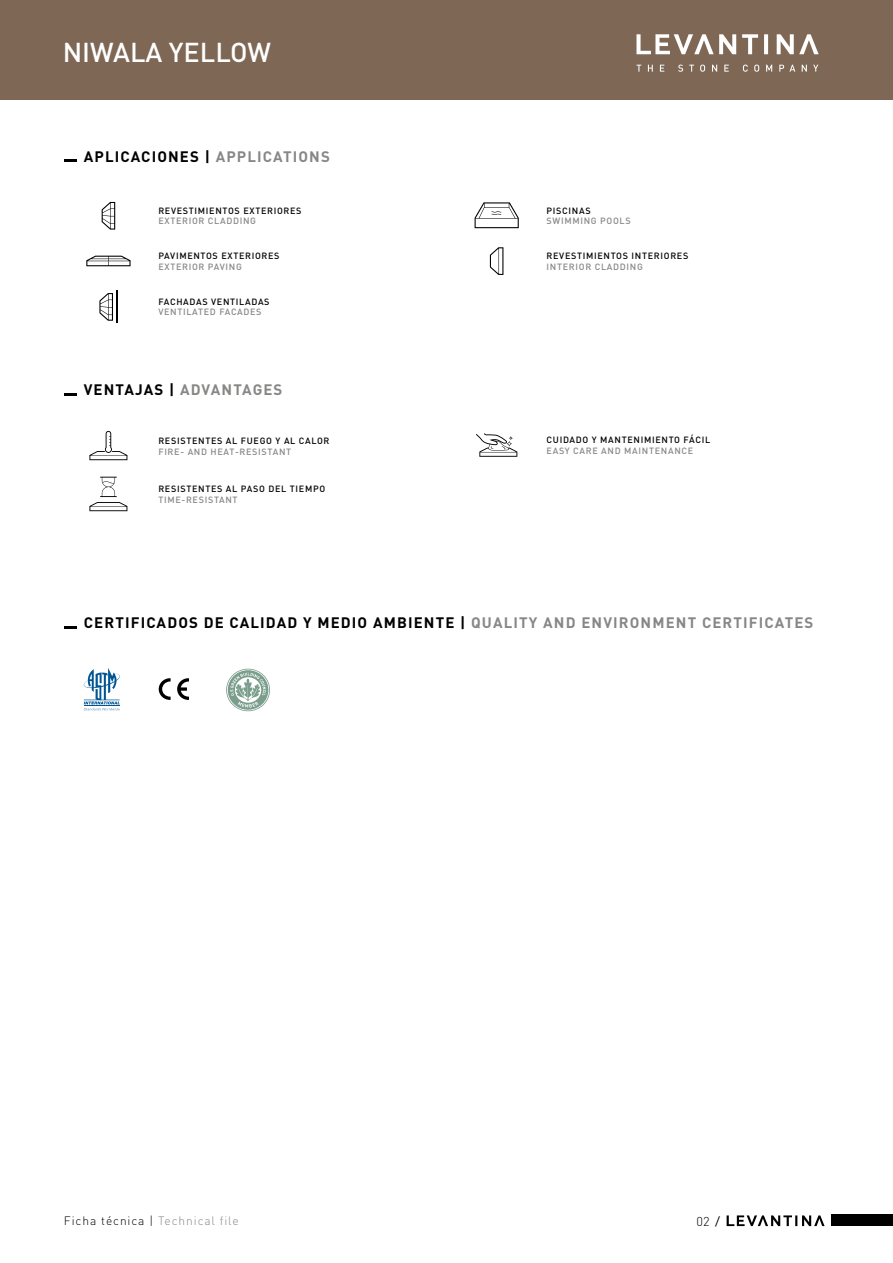
<style>
.page{position:relative;width:893px;height:1263px;background:#fff}
.page>*{position:absolute;margin:0;border:0;box-sizing:border-box;transform-origin:0 0}
.t1{font:500 27px "DIN";color:#fff}
.t2{font:700 15px "DIN";letter-spacing:.075em;color:#000}
.t3{font:700 15px "DIN";letter-spacing:.075em;color:#878786}
.t4{font:300 12.75px "DIN";color:#000}
.t5{font:300 12px "DIN";letter-spacing:.075em;color:#000}
.t6{font:500 9px "DIN";letter-spacing:.075em;color:#000}
.t7{font:500 9px "DIN";letter-spacing:.075em;color:#878786}
.s1{color:#878786}
.s2{color:#000}
.s3{font-family:"Myriad Pro";font-weight:400;font-size:14.25px}
</style>
<div class="page">
<div style="left:0;top:0;width:893px;height:100px;background:#7e6855"></div>
<div style="left:831px;top:1215px;width:62px;height:11px;background:#000"></div>
<svg style="left:727px;top:1215px;width:98px;height:11px"></svg>
<svg style="left:64px;top:626px;width:13px;height:2px"></svg>
<svg style="left:84px;top:668px;width:36px;height:42px"></svg>
<svg style="left:159px;top:678px;width:12px;height:22px"></svg>
<svg style="left:177px;top:678px;width:12px;height:22px"></svg>
<svg style="left:226px;top:669px;width:44px;height:42px"></svg>
<svg style="left:227px;top:669px;width:42px;height:41px"></svg>
<svg style="left:228px;top:670px;width:40px;height:40px"></svg>
<svg style="left:230px;top:673px;width:36px;height:35px"></svg>
<svg style="left:64px;top:159px;width:13px;height:2px"></svg>
<svg style="left:99px;top:293px;width:14px;height:28px"></svg>
<hr style="left:116px;top:290px;width:1px;height:33px;background:#000">
<svg style="left:490px;top:247px;width:13px;height:28px"></svg>
<svg style="left:102px;top:202px;width:13px;height:28px"></svg>
<svg style="left:86px;top:256px;width:45px;height:10px"></svg>
<svg style="left:475px;top:202px;width:44px;height:26px"></svg>
<svg style="left:64px;top:393px;width:13px;height:2px"></svg>
<svg style="left:89px;top:431px;width:38px;height:29px"></svg>
<svg style="left:89px;top:477px;width:38px;height:34px"></svg>
<svg style="left:476px;top:433px;width:41px;height:24px"></svg>
<img style="left:636px;top:34px;width:183px;height:38px">
<h1 class="t1" style="left:63px;top:34px;width:210px">NIWALA YELLOW</h1>
<h2 class="t2" style="left:84px;top:146px;width:248px">APLICACIONES | <span class="s1">APPLICATIONS</span></h2>
<p class="t6" style="left:158px;top:204px;width:145px">REVESTIMIENTOS EXTERIORES</p>
<p class="t7" style="left:158px;top:215px;width:99px">EXTERIOR CLADDING</p>
<p class="t6" style="left:158px;top:250px;width:123px">PAVIMENTOS EXTERIORES</p>
<p class="t7" style="left:158px;top:261px;width:85px">EXTERIOR PAVING</p>
<p class="t6" style="left:158px;top:295px;width:113px">FACHADAS VENTILADAS</p>
<p class="t7" style="left:158px;top:306px;width:105px">VENTILATED FACADES</p>
<h2 class="t3" style="left:84px;top:380px;width:200px"><span class="s2">VENTAJAS |</span> ADVANTAGES</h2>
<p class="t6" style="left:158px;top:434px;width:173px">RESISTENTES AL FUEGO Y AL CALOR</p>
<p class="t7" style="left:158px;top:445px;width:134px">FIRE- AND HEAT-RESISTANT</p>
<p class="t6" style="left:158px;top:483px;width:168px">RESISTENTES AL PASO DEL TIEMPO</p>
<p class="t7" style="left:158px;top:494px;width:81px">TIME-RESISTANT</p>
<p class="t6" style="left:547px;top:204px;width:46px">PISCINAS</p>
<p class="t7" style="left:547px;top:215px;width:86px">SWIMMING POOLS</p>
<p class="t6" style="left:547px;top:250px;width:143px">REVESTIMIENTOS INTERIORES</p>
<p class="t7" style="left:547px;top:261px;width:98px">INTERIOR CLADDING</p>
<p class="t6" style="left:547px;top:434px;width:165px">CUIDADO Y MANTENIMIENTO FÁCIL</p>
<p class="t7" style="left:547px;top:445px;width:148px">EASY CARE AND MAINTENANCE</p>
<h2 class="t2" style="left:84px;top:613px;width:731px">CERTIFICADOS DE CALIDAD Y MEDIO AMBIENTE | <span class="s1">QUALITY AND ENVIRONMENT CERTIFICATES</span></h2>
<h3 class="t5" style="left:64px;top:1213px;width:176px">Ficha técnica | <span class="s1">Technical file</span></h3>
<h3 class="t4" style="left:696px;top:1213px;width:25px">02 <span class="s3">/</span></h3>
</div>
